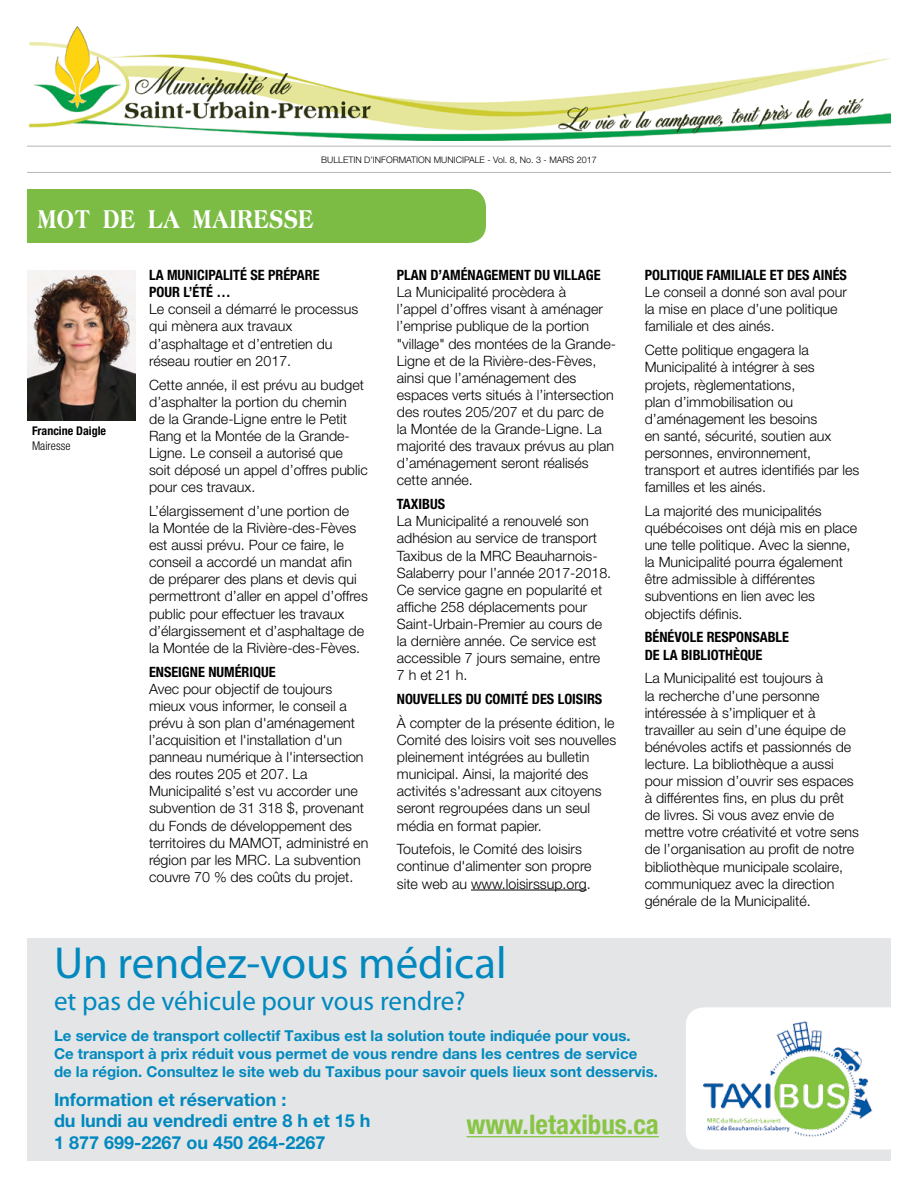
<style>
.page{position:relative;width:918px;height:1188px;background:#fff}
.page>*{position:absolute;margin:0;border:0;box-sizing:border-box;transform-origin:0 0}
.t1{font:45px "Myriad Pro";color:#0189bf}
.t2{font:27px "Myriad Pro";color:#0189bf}
.t3{font:700 condensed 27px "Helvetica Neue LT Pro";color:#88c545}
.t4{font:800 condensed 27px "Amphion";color:#fff}
.t5{font:700 18px/21.6px "Helvetica Neue LT Pro";color:#0189bf}
.t6{font:700 15px/18px "Helvetica Neue LT Pro";color:#0189bf}
.t7{font:300 14.25px/17.1px "Helvetica Neue LT Pro";color:#000}
.t8{font:700 condensed 14.25px/17.1px "Helvetica Neue LT Pro";color:#000}
.t9{font:700 condensed 12px "Helvetica Neue LT Pro";color:#000}
.t10{font:300 condensed 12px "Helvetica Neue LT Pro";color:#000}
.t11{font:300 9px "Helvetica Neue LT Pro";color:#000}
</style>
<div class="page">
<img style="left:28px;top:27px;width:863px;height:113px">
<hr style="left:27px;top:172px;width:864px;height:1px;background:#b4b6b8">
<hr style="left:27px;top:146px;width:864px;height:1px;background:#b4b6b8">
<div style="left:27px;top:189px;width:459px;height:54px;background:#7cbc45"></div>
<img style="left:28px;top:271px;width:108px;height:150px">
<hr style="left:471px;top:890px;width:116px;height:1px;background:#000">
<div style="left:27px;top:938px;width:864px;height:223px;background:#e4e5e6"></div>
<div style="left:686px;top:1007px;width:205px;height:142px;background:#fff"></div>
<img style="left:703px;top:1011px;width:177px;height:131px">
<hr style="left:467px;top:1136px;width:192px;height:1px;background:#88c545">
<p class="t11" style="left:321px;top:154px;width:277px">BULLETIN D’INFORMATION MUNICIPALE - Vol. 8, No. 3 - MARS 2017</p>
<h2 class="t4" style="left:38px;top:204px;width:278px">MOT DE LA MAIRESSE</h2>
<p class="t9" style="left:32px;top:424px;width:76px">Francine Daigle</p>
<p class="t10" style="left:32px;top:439px;width:40px">Mairesse</p>
<p class="t8" style="left:149px;top:266px;width:172px">LA MUNICIPALITÉ SE PRÉPARE<br>POUR L’ÉTÉ …</p>
<p class="t7" style="left:149px;top:300px;width:211px">Le conseil a démarré le processus qui mènera aux travaux d’asphaltage et d’entretien du réseau routier en 2017.</p>
<p class="t7" style="left:149px;top:376px;width:220px">Cette année, il est prévu au budget d’asphalter la portion du chemin<br>de la Grande-Ligne entre le Petit<br>Rang et la Montée de la Grande-<br>Ligne. Le conseil a autorisé que soit déposé un appel d’offres public pour ces travaux.</p>
<p class="t7" style="left:149px;top:502px;width:220px">L’élargissement d’une portion de<br>la Montée de la Rivière-des-Fèves est aussi prévu. Pour ce faire, le conseil a accordé un mandat afin de préparer des plans et devis qui permettront d’aller en appel d’offres public pour effectuer les travaux d’élargissement et d’asphaltage de la Montée de la Rivière-des-Fèves.</p>
<p class="t8" style="left:149px;top:663px;width:128px">ENSEIGNE NUMÉRIQUE</p>
<p class="t7" style="left:149px;top:680px;width:221px">Avec pour objectif de toujours mieux vous informer, le conseil a prévu à son plan d'aménagement l’acquisition et l'installation d'un panneau numérique à l'intersection des routes 205 et 207. La<br>Municipalité s’est vu accorder une subvention de 31 318 $, provenant du Fonds de développement des territoires du MAMOT, administré en région par les MRC. La subvention couvre 70 % des coûts du projet.</p>
<p class="t8" style="left:397px;top:266px;width:205px">PLAN D’AMÉNAGEMENT DU VILLAGE</p>
<p class="t7" style="left:397px;top:283px;width:221px">La Municipalité procèdera à<br>l’appel d’offres visant à aménager l’emprise publique de la portion "village" des montées de la Grande-<br>Ligne et de la Rivière-des-Fèves, ainsi que l’aménagement des espaces verts situés à l’intersection des routes 205/207 et du parc de la Montée de la Grande-Ligne. La majorité des travaux prévus au plan d’aménagement seront réalisés cette année.</p>
<p class="t8" style="left:397px;top:495px;width:50px">TAXIBUS</p>
<p class="t7" style="left:397px;top:512px;width:216px">La Municipalité a renouvelé son adhésion au service de transport<br>Taxibus de la MRC Beauharnois-<br>Salaberry pour l’année 2017-2018.<br>Ce service gagne en popularité et affiche 258 déplacements pour<br>Saint-Urbain-Premier au cours de la dernière année. Ce service est accessible 7 jours semaine, entre<br>7 h et 21 h.</p>
<p class="t8" style="left:397px;top:690px;width:207px">NOUVELLES DU COMITÉ DES LOISIRS</p>
<p class="t7" style="left:397px;top:714px;width:221px">À compter de la présente édition, le Comité des loisirs voit ses nouvelles pleinement intégrées au bulletin municipal. Ainsi, la majorité des activités s'adressant aux citoyens seront regroupées dans un seul média en format papier.</p>
<p class="t7" style="left:397px;top:840px;width:196px">Toutefois, le Comité des loisirs continue d'alimenter son propre site web au www.loisirssup.org.</p>
<p class="t8" style="left:645px;top:266px;width:204px">POLITIQUE FAMILIALE ET DES AINÉS</p>
<p class="t7" style="left:645px;top:283px;width:204px">Le conseil a donné son aval pour la mise en place d’une politique familiale et des ainés.</p>
<p class="t7" style="left:645px;top:341px;width:216px">Cette politique engagera la<br>Municipalité à intégrer à ses projets, règlementations,<br>plan d’immobilisation ou d’aménagement les besoins<br>en santé, sécurité, soutien aux personnes, environnement, transport et autres identifiés par les familles et les ainés.</p>
<p class="t7" style="left:645px;top:502px;width:214px">La majorité des municipalités québécoises ont déjà mis en place une telle politique. Avec la sienne, la Municipalité pourra également être admissible à différentes subventions en lien avec les objectifs définis.</p>
<p class="t8" style="left:645px;top:629px;width:146px">BÉNÉVOLE RESPONSABLE<br>DE LA BIBLIOTHÈQUE</p>
<p class="t7" style="left:645px;top:669px;width:216px">La Municipalité est toujours à<br>la recherche d’une personne intéressée à s’impliquer et à travailler au sein d’une équipe de bénévoles actifs et passionnés de lecture. La bibliothèque a aussi pour mission d’ouvrir ses espaces à différentes fins, en plus du prêt de livres. Si vous avez envie de mettre votre créativité et votre sens de l’organisation au profit de notre bibliothèque municipale scolaire, communiquez avec la direction générale de la Municipalité.</p>
<h1 class="t1" style="left:54px;top:935px;width:454px">Un rendez-vous médical</h1>
<h2 class="t2" style="left:54px;top:984px;width:413px">et pas de véhicule pour vous rendre?</h2>
<p class="t6" style="left:54px;top:1027px;width:606px">Le service de transport collectif Taxibus est la solution toute indiquée pour vous.<br>Ce transport à prix réduit vous permet de vous rendre dans les centres de service de la région. Consultez le site web du Taxibus pour savoir quels lieux sont desservis.</p>
<p class="t5" style="left:54px;top:1088px;width:318px">Information et réservation :<br>du lundi au vendredi entre 8 h et 15 h<br>1 877 699-2267 ou 450 264-2267</p>
<h2 class="t3" style="left:467px;top:1108px;width:194px">www.letaxibus.ca</h2>
</div>
